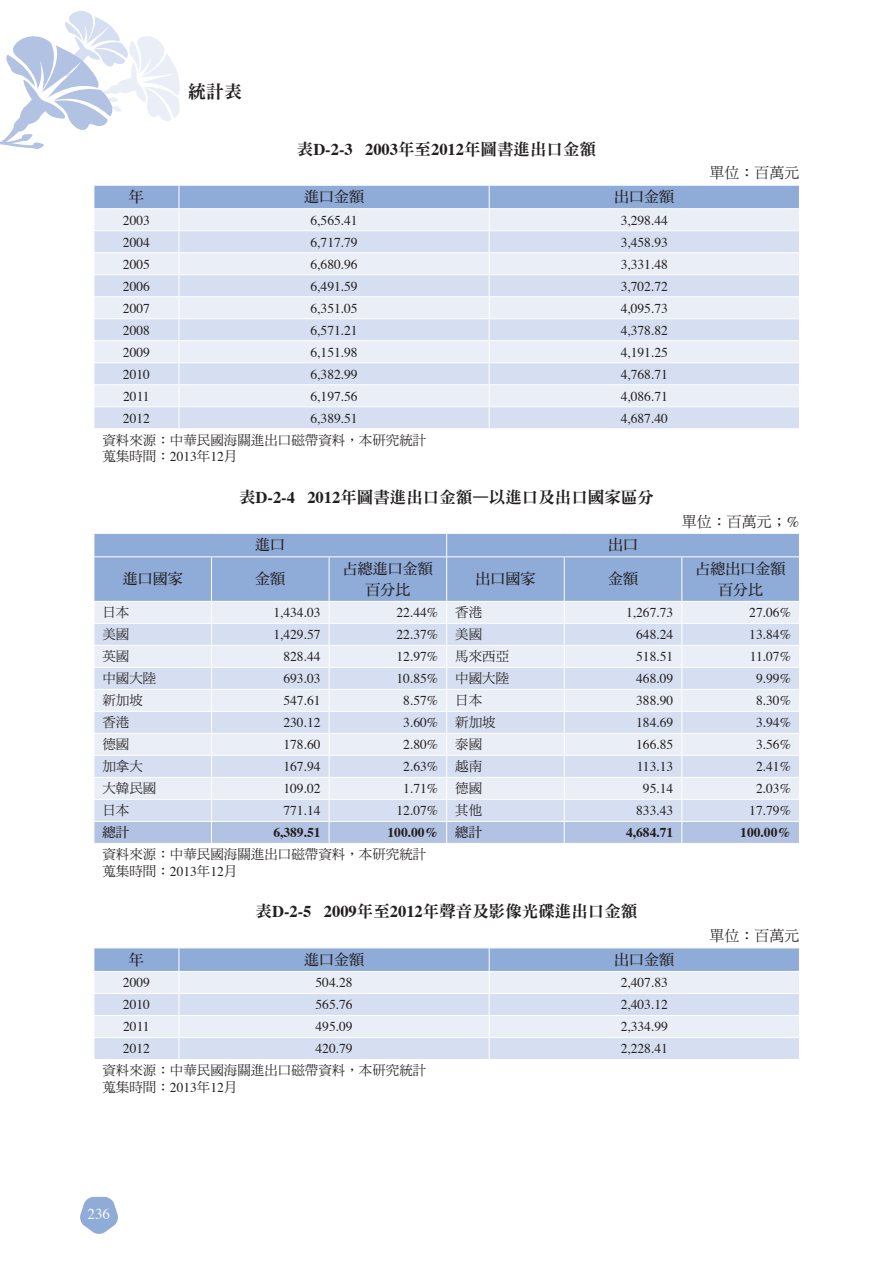
<style>
.page{position:relative;width:893px;height:1263px;background:#fff}
.page>*{position:absolute;margin:0;border:0;box-sizing:border-box;transform-origin:0 0}
.t1{font:18px "DF Ming Std W9";color:#231f20}
.t2{font:16.5px "DF Ming Std W9";color:#231f20}
.t3{font:700 16.5px "Times";color:#231f20}
.t4{font:15px/21px "DF Ming Std W7";color:#231f20;text-align:center}
.t5{font:15px "DF Ming Std W5";color:#231f20}
.t6{font:15px "Times";color:#fff}
.t7{font:13.5px "Times";color:#231f20}
.t8{font:13.5px/16.5px "DF Ming Std W5";color:#231f20}
.t9{font:700 13.5px "Times";color:#231f20}
.t10{font:13.5px "DF Ming Std W7";color:#231f20}
.s1{font-family:"DF Ming Std W9";font-weight:400}
.s2{font-family:"Times"}
.s3{font-family:"Times";font-weight:700}
</style>
<div class="page">
<svg style="left:0;top:11px;width:180px;height:138px"></svg>
<svg style="left:80px;top:1197px;width:38px;height:37px"></svg>
<svg style="left:94px;top:185px;width:706px;height:243px;background:#dae2f1"></svg>
<div style="left:95px;top:534px;width:704px;height:67px;background:#8fabd8"></div>
<svg style="left:94px;top:534px;width:1px;height:22px"></svg>
<svg style="left:446px;top:534px;width:1px;height:22px"></svg>
<hr style="left:94px;top:556px;width:117px;height:1px;background:#fff">
<hr style="left:211px;top:556px;width:118px;height:1px;background:#fff">
<hr style="left:211px;top:557px;width:1px;height:44px;background:#fff">
<hr style="left:329px;top:556px;width:118px;height:1px;background:#fff">
<hr style="left:329px;top:557px;width:1px;height:44px;background:#fff">
<hr style="left:447px;top:556px;width:117px;height:1px;background:#fff">
<hr style="left:446px;top:557px;width:1px;height:44px;background:#fff">
<hr style="left:564px;top:556px;width:118px;height:1px;background:#fff">
<hr style="left:564px;top:557px;width:1px;height:44px;background:#fff">
<hr style="left:682px;top:556px;width:118px;height:1px;background:#fff">
<hr style="left:681px;top:557px;width:1px;height:44px;background:#fff">
<svg style="left:94px;top:602px;width:705px;height:241px;background:#dde4f3"></svg>
<svg style="left:94px;top:948px;width:706px;height:111px;background:#d1dbee"></svg>
<h1 class="t1" style="left:188px;top:81px;width:56px">統計表</h1>
<p class="t3" style="left:297px;top:133px;width:301px"><span class="s1">表</span>D-2-3 2003<span class="s1">年至</span>2012<span class="s1">年圖書進出口金額</span></p>
<p class="t4" style="left:129px;top:186px;width:16px">年</p>
<p class="t4" style="left:304px;top:186px;width:61px">進口金額</p>
<p class="t4" style="left:614px;top:186px;width:61px">出口金額</p>
<p class="t7" style="left:123px;top:207px;width:28px">2003</p>
<p class="t7" style="left:310px;top:207px;width:49px">6,565.41</p>
<p class="t7" style="left:621px;top:207px;width:49px">3,298.44</p>
<p class="t7" style="left:123px;top:229px;width:28px">2004</p>
<p class="t7" style="left:310px;top:229px;width:49px">6,717.79</p>
<p class="t7" style="left:621px;top:229px;width:49px">3,458.93</p>
<p class="t7" style="left:123px;top:251px;width:28px">2005</p>
<p class="t7" style="left:310px;top:251px;width:49px">6,680.96</p>
<p class="t7" style="left:621px;top:251px;width:49px">3,331.48</p>
<p class="t7" style="left:123px;top:273px;width:28px">2006</p>
<p class="t7" style="left:310px;top:273px;width:49px">6,491.59</p>
<p class="t7" style="left:621px;top:273px;width:49px">3,702.72</p>
<p class="t7" style="left:123px;top:295px;width:28px">2007</p>
<p class="t7" style="left:310px;top:295px;width:49px">6,351.05</p>
<p class="t7" style="left:621px;top:295px;width:49px">4,095.73</p>
<p class="t7" style="left:123px;top:317px;width:28px">2008</p>
<p class="t7" style="left:310px;top:317px;width:49px">6,571.21</p>
<p class="t7" style="left:621px;top:317px;width:49px">4,378.82</p>
<p class="t7" style="left:123px;top:339px;width:28px">2009</p>
<p class="t7" style="left:310px;top:339px;width:49px">6,151.98</p>
<p class="t7" style="left:621px;top:339px;width:49px">4,191.25</p>
<p class="t7" style="left:123px;top:361px;width:28px">2010</p>
<p class="t7" style="left:310px;top:361px;width:49px">6,382.99</p>
<p class="t7" style="left:621px;top:361px;width:49px">4,768.71</p>
<p class="t7" style="left:123px;top:383px;width:28px">2011</p>
<p class="t7" style="left:310px;top:383px;width:49px">6,197.56</p>
<p class="t7" style="left:621px;top:383px;width:49px">4,086.71</p>
<p class="t7" style="left:123px;top:405px;width:28px">2012</p>
<p class="t7" style="left:310px;top:405px;width:49px">6,389.51</p>
<p class="t7" style="left:621px;top:405px;width:49px">4,687.40</p>
<p class="t8" style="left:102px;top:431px;width:325px">資料來源：中華民國海關進出口磁帶資料，本研究統計蒐集時間：<span class="s2">2013</span>年<span class="s2">12</span>月</p>
<p class="t2" style="left:239px;top:488px;width:416px">表<span class="s3">D-2-4 2012</span>年圖書進出口金額—以進口及出口國家區分</p>
<p class="t4" style="left:255px;top:534px;width:31px">進口</p>
<p class="t4" style="left:608px;top:534px;width:31px">出口</p>
<p class="t5" style="left:709px;top:165px;width:91px">單位：百萬元</p>
<p class="t5" style="left:682px;top:513px;width:119px">單位：百萬元；<span class="s2">%</span></p>
<p class="t4" style="left:123px;top:568px;width:61px">進口國家</p>
<p class="t4" style="left:255px;top:568px;width:31px">金額</p>
<p class="t4" style="left:343px;top:558px;width:91px">占總進口金額百分比</p>
<p class="t4" style="left:475px;top:568px;width:61px">出口國家</p>
<p class="t4" style="left:608px;top:568px;width:31px">金額</p>
<p class="t4" style="left:696px;top:558px;width:91px">占總出口金額百分比</p>
<p class="t8" style="left:102px;top:604px;width:28px">日本</p>
<p class="t7" style="left:273px;top:600px;width:49px">1,434.03</p>
<p class="t7" style="left:397px;top:600px;width:43px">22.44%</p>
<p class="t8" style="left:455px;top:604px;width:28px">香港</p>
<p class="t7" style="left:626px;top:600px;width:49px">1,267.73</p>
<p class="t7" style="left:749px;top:600px;width:43px">27.06%</p>
<p class="t8" style="left:102px;top:626px;width:28px">美國</p>
<p class="t7" style="left:273px;top:622px;width:49px">1,429.57</p>
<p class="t7" style="left:397px;top:622px;width:43px">22.37%</p>
<p class="t8" style="left:455px;top:626px;width:28px">美國</p>
<p class="t7" style="left:636px;top:622px;width:39px">648.24</p>
<p class="t7" style="left:749px;top:622px;width:43px">13.84%</p>
<p class="t8" style="left:102px;top:648px;width:28px">英國</p>
<p class="t7" style="left:283px;top:644px;width:39px">828.44</p>
<p class="t7" style="left:397px;top:644px;width:43px">12.97%</p>
<p class="t8" style="left:455px;top:648px;width:55px">馬來西亞</p>
<p class="t7" style="left:636px;top:644px;width:39px">518.51</p>
<p class="t7" style="left:750px;top:644px;width:43px">11.07%</p>
<p class="t8" style="left:102px;top:670px;width:55px">中國大陸</p>
<p class="t7" style="left:283px;top:666px;width:39px">693.03</p>
<p class="t7" style="left:397px;top:666px;width:43px">10.85%</p>
<p class="t8" style="left:455px;top:670px;width:55px">中國大陸</p>
<p class="t7" style="left:636px;top:666px;width:39px">468.09</p>
<p class="t7" style="left:756px;top:666px;width:36px">9.99%</p>
<p class="t8" style="left:102px;top:692px;width:42px">新加坡</p>
<p class="t7" style="left:283px;top:688px;width:39px">547.61</p>
<p class="t7" style="left:403px;top:688px;width:36px">8.57%</p>
<p class="t8" style="left:455px;top:692px;width:28px">日本</p>
<p class="t7" style="left:636px;top:688px;width:39px">388.90</p>
<p class="t7" style="left:756px;top:688px;width:36px">8.30%</p>
<p class="t8" style="left:102px;top:714px;width:28px">香港</p>
<p class="t7" style="left:283px;top:710px;width:39px">230.12</p>
<p class="t7" style="left:403px;top:710px;width:36px">3.60%</p>
<p class="t8" style="left:455px;top:714px;width:42px">新加坡</p>
<p class="t7" style="left:636px;top:710px;width:39px">184.69</p>
<p class="t7" style="left:756px;top:710px;width:36px">3.94%</p>
<p class="t8" style="left:102px;top:736px;width:28px">德國</p>
<p class="t7" style="left:283px;top:732px;width:39px">178.60</p>
<p class="t7" style="left:403px;top:732px;width:36px">2.80%</p>
<p class="t8" style="left:455px;top:736px;width:28px">泰國</p>
<p class="t7" style="left:636px;top:732px;width:39px">166.85</p>
<p class="t7" style="left:756px;top:732px;width:36px">3.56%</p>
<p class="t8" style="left:102px;top:758px;width:42px">加拿大</p>
<p class="t7" style="left:283px;top:754px;width:39px">167.94</p>
<p class="t7" style="left:403px;top:754px;width:36px">2.63%</p>
<p class="t8" style="left:455px;top:758px;width:28px">越南</p>
<p class="t7" style="left:637px;top:754px;width:38px">113.13</p>
<p class="t7" style="left:756px;top:754px;width:36px">2.41%</p>
<p class="t8" style="left:102px;top:780px;width:55px">大韓民國</p>
<p class="t7" style="left:283px;top:776px;width:39px">109.02</p>
<p class="t7" style="left:403px;top:776px;width:36px">1.71%</p>
<p class="t8" style="left:455px;top:780px;width:28px">德國</p>
<p class="t7" style="left:643px;top:776px;width:32px">95.14</p>
<p class="t7" style="left:756px;top:776px;width:36px">2.03%</p>
<p class="t8" style="left:102px;top:802px;width:28px">日本</p>
<p class="t7" style="left:283px;top:798px;width:39px">771.14</p>
<p class="t7" style="left:397px;top:798px;width:43px">12.07%</p>
<p class="t8" style="left:455px;top:802px;width:28px">其他</p>
<p class="t7" style="left:636px;top:798px;width:39px">833.43</p>
<p class="t7" style="left:749px;top:798px;width:43px">17.79%</p>
<p class="t10" style="left:102px;top:825px;width:28px">總計</p>
<p class="t9" style="left:273px;top:820px;width:49px">6,389.51</p>
<p class="t9" style="left:388px;top:820px;width:52px">100.00%</p>
<p class="t10" style="left:455px;top:825px;width:28px">總計</p>
<p class="t9" style="left:626px;top:820px;width:49px">4,684.71</p>
<p class="t9" style="left:740px;top:820px;width:52px">100.00%</p>
<p class="t8" style="left:102px;top:846px;width:325px">資料來源：中華民國海關進出口磁帶資料，本研究統計蒐集時間：<span class="s2">2013</span>年<span class="s2">12</span>月</p>
<p class="t2" style="left:256px;top:902px;width:383px">表<span class="s3">D-2-5 2009</span>年至<span class="s3">2012</span>年聲音及影像光碟進出口金額</p>
<p class="t5" style="left:709px;top:928px;width:92px">單位：百萬元</p>
<p class="t4" style="left:129px;top:949px;width:16px">年</p>
<p class="t4" style="left:304px;top:949px;width:61px">進口金額</p>
<p class="t4" style="left:614px;top:949px;width:61px">出口金額</p>
<p class="t7" style="left:123px;top:970px;width:28px">2009</p>
<p class="t7" style="left:315px;top:970px;width:39px">504.28</p>
<p class="t7" style="left:621px;top:970px;width:49px">2,407.83</p>
<p class="t7" style="left:123px;top:992px;width:28px">2010</p>
<p class="t7" style="left:315px;top:992px;width:39px">565.76</p>
<p class="t7" style="left:621px;top:992px;width:49px">2,403.12</p>
<p class="t7" style="left:123px;top:1014px;width:28px">2011</p>
<p class="t7" style="left:315px;top:1014px;width:39px">495.09</p>
<p class="t7" style="left:621px;top:1014px;width:49px">2,334.99</p>
<p class="t7" style="left:123px;top:1036px;width:28px">2012</p>
<p class="t7" style="left:315px;top:1036px;width:39px">420.79</p>
<p class="t7" style="left:621px;top:1036px;width:49px">2,228.41</p>
<p class="t8" style="left:102px;top:1062px;width:325px">資料來源：中華民國海關進出口磁帶資料，本研究統計蒐集時間：<span class="s2">2013</span>年<span class="s2">12</span>月</p>
<p class="t6" style="left:88px;top:1200px;width:24px">236</p>
</div>
